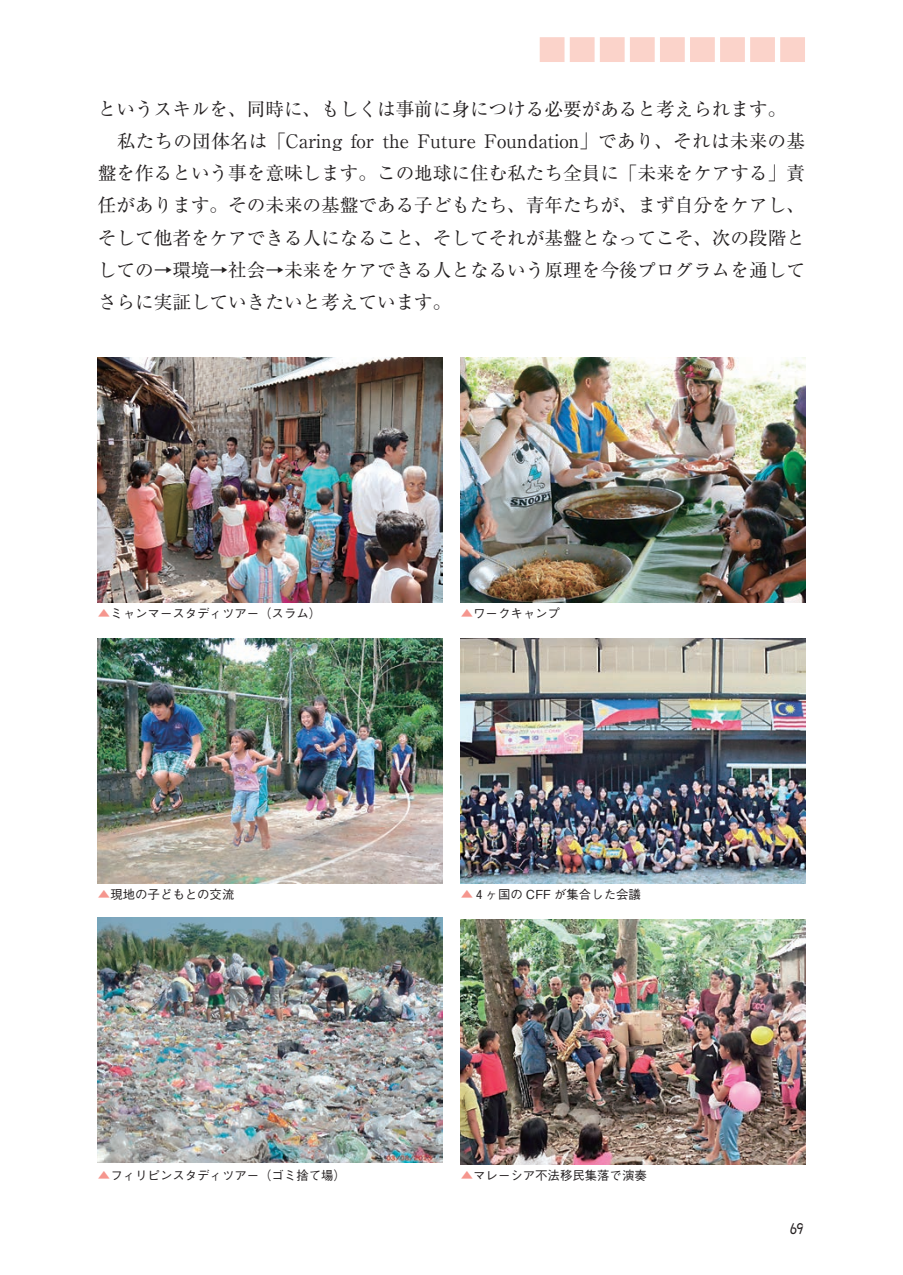
<style>
.page{position:relative;width:903px;height:1275px;background:#fff}
.page>*{position:absolute;margin:0;border:0;box-sizing:border-box;transform-origin:0 0}
.t1{font:18.55px/32.2px "Ryumin Pro";color:#231f20}
.t2{font:500 13.65px "Taka Hand Std";color:#231f20}
.t3{font:500 12.42px "Gothic BBB Pr 6 N";color:#231f20}
.s1{font-family:"Gothic BBB Pro";color:#f5968e}
</style>
<div class="page">
<svg style="left:540px;top:37px;width:265px;height:25px"></svg>
<img style="left:98px;top:917px;width:344px;height:245px">
<img style="left:461px;top:919px;width:344px;height:246px">
<img style="left:98px;top:638px;width:344px;height:245px">
<img style="left:461px;top:638px;width:344px;height:245px">
<img style="left:98px;top:357px;width:344px;height:245px">
<img style="left:461px;top:357px;width:344px;height:245px">
<p class="t1" style="left:98px;top:91px;width:708px">というスキルを、同時に、もしくは事前に身につける必要があると考えられます。　私たちの団体名は「Caring for the Future Foundation」であり、それは未来の基盤を作るという事を意味します。この地球に住む私たち全員に「未来をケアする」責任があります。その未来の基盤である子どもたち、青年たちが、まず自分をケアし、そして他者をケアできる人になること、そしてそれが基盤となってこそ、次の段階としての→環境→社会→未来をケアできる人となるいう原理を今後プログラムを通してさらに実証していきたいと考えています。</p>
<p class="t3" style="left:98px;top:604px;width:225px"><span class="s1">▲</span>ミャンマースタディツアー（スラム）</p>
<p class="t3" style="left:461px;top:604px;width:101px"><span class="s1">▲</span>ワークキャンプ</p>
<p class="t3" style="left:98px;top:885px;width:138px"><span class="s1">▲</span>現地の子どもとの交流</p>
<p class="t3" style="left:461px;top:885px;width:182px"><span class="s1">▲</span> 4 ヶ国の CFF が集合した会議</p>
<p class="t3" style="left:98px;top:1166px;width:250px"><span class="s1">▲</span>フィリピンスタディツアー（ゴミ捨て場）</p>
<p class="t3" style="left:461px;top:1166px;width:188px"><span class="s1">▲</span>マレーシア不法移民集落で演奏</p>
<p class="t2" style="left:790px;top:1219px;width:15px">69</p>
</div>
